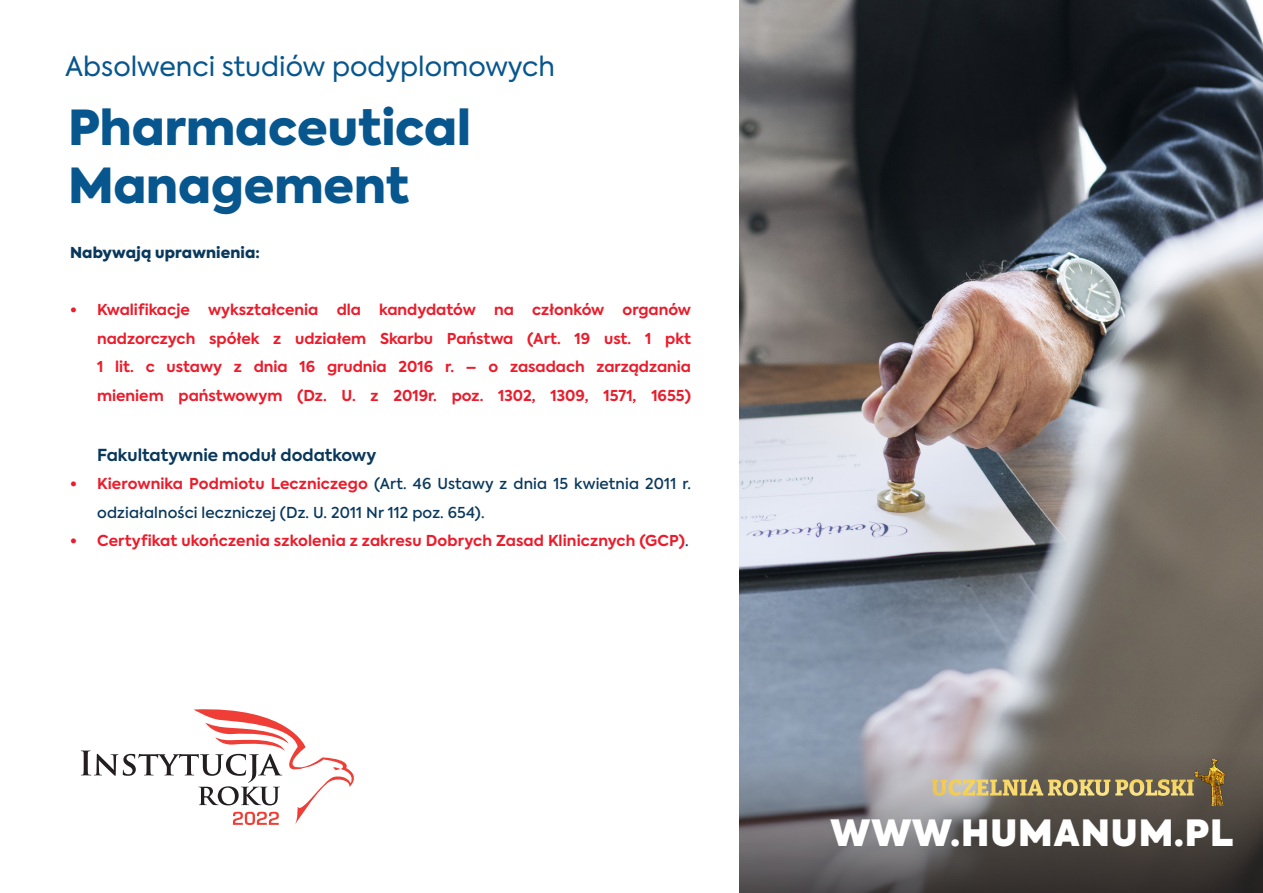
<style>
.page{position:relative;width:1263px;height:893px;background:#fff}
.page>*{position:absolute;margin:0;border:0;box-sizing:border-box;transform-origin:0 0}
.t1{font:900 48px/57.6px "Axiforma";color:#07568e}
.t2{font:800 36px "Axiforma";letter-spacing:.025em;color:#fff}
.t3{font:27px "Axiforma";color:#07568e}
.t4{font:700 16.5px "Axiforma";color:#09385c}
.t5{font:700 15px/28.5px "Axiforma";color:#eb1c2b;text-align:justify}
.t6{font:500 15px/28.5px "Axiforma";letter-spacing:.01em;color:#09385c}
.t7{font:900 15px "Axiforma";letter-spacing:.01em;color:#09385c}
.s1{font-weight:700;color:#eb1c2b}
.s2{font-weight:500;color:#09385c}
</style>
<div class="page">
<img style="left:740px;top:0;width:523px;height:697px">
<svg style="left:81px;top:709px;width:273px;height:116px"></svg>
<svg style="left:740px;top:697px;width:523px;height:196px;background:#706e6f"></svg>
<svg style="left:948px;top:779px;width:222px;height:17px;background:#b4a36a"></svg>
<img style="left:1195px;top:759px;width:29px;height:47px">
<h3 class="t3" style="left:65px;top:49px;width:491px">Absolwenci studiów podyplomowych</h3>
<h1 class="t1" style="left:68px;top:100px;width:404px">Pharmaceutical<br>Management</h1>
<p class="t7" style="left:70px;top:242px;width:191px">Nabywają uprawnienia:</p>
<p class="t5" style="left:97px;top:296px;width:595px;text-indent:-27px">• Kwalifikacje wykształcenia dla kandydatów na członków organów nadzorczych spółek z udziałem Skarbu Państwa (Art. 19 ust. 1 pkt 1 lit. c ustawy z dnia 16 grudnia 2016 r. – o zasadach zarządzania mieniem państwowym (Dz. U. z 2019r. poz. 1302, 1309, 1571, 1655)</p>
<p class="t4" style="left:97px;top:443px;width:281px">Fakultatywnie moduł dodatkowy</p>
<p class="t6" style="left:97px;top:470px;width:595px;text-indent:-27px"><span class="s1">• Kierownika Podmiotu Leczniczego</span> (Art. 46 Ustawy z dnia 15 kwietnia 2011 r. odziałalności leczniczej (Dz. U. 2011 Nr 112 poz. 654).</p>
<p class="t5" style="left:70px;top:527px;width:620px">• Certyfikat ukończenia szkolenia z zakresu Dobrych Zasad Klinicznych (GCP)<span class="s2">.</span></p>
<h2 class="t2" style="left:831px;top:807px;width:404px">WWW.HUMANUM.PL</h2>
</div>
